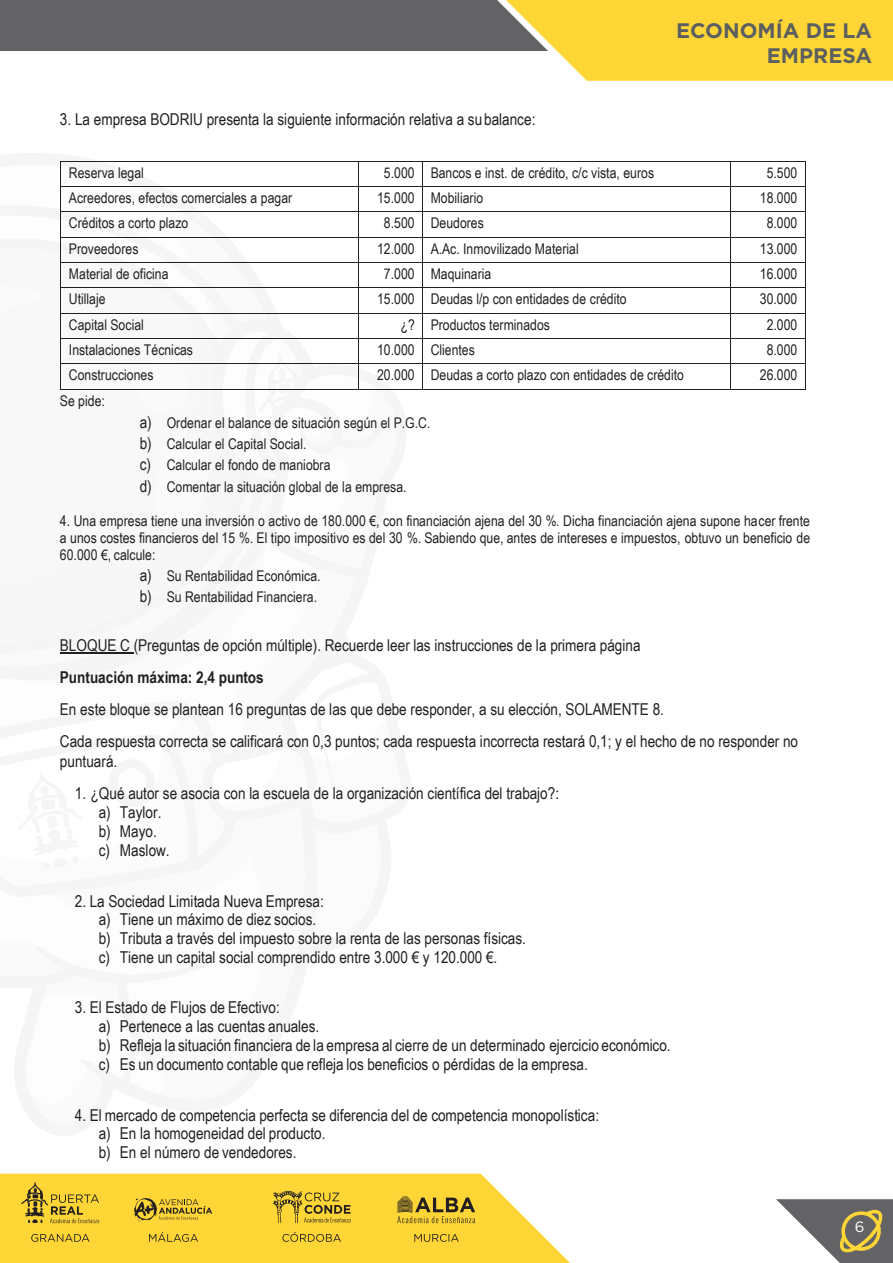
<style>
.page{position:relative;width:893px;height:1263px;background:#fff}
.page>*{position:absolute;margin:0;border:0;box-sizing:border-box;transform-origin:0 0}
.t1{font:700 21px/25.2px "Gotham";color:#5b5f60;text-align:right}
.t2{font:16.35px/18.8px "Arial Narrow";color:#231f20}
.t3{font:15px "Gotham";color:#fff}
.t4{font:14.7px/21.5px "Arial Narrow";color:#231f20}
.s1{font-size:16.35px}
.s2{font-weight:700}
</style>
<div class="page">
<svg style="left:0;top:1174px;width:570px;height:89px;fill:#ffd636"></svg>
<svg style="left:0;top:0;width:893px;height:81px"></svg>
<svg style="left:31px;top:1234px;width:58px;height:8px"></svg>
<svg style="left:282px;top:1232px;width:59px;height:10px"></svg>
<svg style="left:149px;top:1232px;width:49px;height:10px"></svg>
<svg style="left:414px;top:1234px;width:45px;height:8px"></svg>
<svg style="left:21px;top:1182px;width:78px;height:41px"></svg>
<svg style="left:397px;top:1196px;width:78px;height:27px"></svg>
<svg style="left:134px;top:1198px;width:78px;height:26px"></svg>
<svg style="left:273px;top:1191px;width:77px;height:32px"></svg>
<svg style="left:776px;top:1199px;width:117px;height:64px"></svg>
<hr style="left:61px;top:161px;width:297px;height:1px;background:#231f20">
<hr style="left:359px;top:161px;width:63px;height:1px;background:#231f20">
<hr style="left:423px;top:161px;width:307px;height:1px;background:#231f20">
<hr style="left:731px;top:161px;width:74px;height:1px;background:#231f20">
<hr style="left:61px;top:186px;width:297px;height:1px;background:#231f20">
<hr style="left:359px;top:186px;width:63px;height:1px;background:#231f20">
<hr style="left:423px;top:186px;width:307px;height:1px;background:#231f20">
<hr style="left:731px;top:186px;width:74px;height:1px;background:#231f20">
<hr style="left:61px;top:211px;width:297px;height:1px;background:#231f20">
<hr style="left:359px;top:211px;width:63px;height:1px;background:#231f20">
<hr style="left:423px;top:211px;width:307px;height:1px;background:#231f20">
<hr style="left:731px;top:211px;width:74px;height:1px;background:#231f20">
<hr style="left:61px;top:237px;width:297px;height:1px;background:#231f20">
<hr style="left:359px;top:237px;width:63px;height:1px;background:#231f20">
<hr style="left:423px;top:237px;width:307px;height:1px;background:#231f20">
<hr style="left:731px;top:237px;width:74px;height:1px;background:#231f20">
<hr style="left:61px;top:262px;width:297px;height:1px;background:#231f20">
<hr style="left:359px;top:262px;width:63px;height:1px;background:#231f20">
<hr style="left:423px;top:262px;width:307px;height:1px;background:#231f20">
<hr style="left:731px;top:262px;width:74px;height:1px;background:#231f20">
<hr style="left:61px;top:287px;width:297px;height:1px;background:#231f20">
<hr style="left:359px;top:287px;width:63px;height:1px;background:#231f20">
<hr style="left:423px;top:287px;width:307px;height:1px;background:#231f20">
<hr style="left:731px;top:287px;width:74px;height:1px;background:#231f20">
<hr style="left:61px;top:313px;width:297px;height:1px;background:#231f20">
<hr style="left:359px;top:313px;width:63px;height:1px;background:#231f20">
<hr style="left:423px;top:313px;width:307px;height:1px;background:#231f20">
<hr style="left:731px;top:313px;width:74px;height:1px;background:#231f20">
<hr style="left:61px;top:338px;width:297px;height:1px;background:#231f20">
<hr style="left:359px;top:338px;width:63px;height:1px;background:#231f20">
<hr style="left:423px;top:338px;width:307px;height:1px;background:#231f20">
<hr style="left:731px;top:338px;width:74px;height:1px;background:#231f20">
<hr style="left:61px;top:363px;width:297px;height:1px;background:#231f20">
<hr style="left:359px;top:363px;width:63px;height:1px;background:#231f20">
<hr style="left:423px;top:363px;width:307px;height:1px;background:#231f20">
<hr style="left:731px;top:363px;width:74px;height:1px;background:#231f20">
<svg style="left:60px;top:161px;width:1px;height:229px"></svg>
<hr style="left:61px;top:389px;width:297px;height:1px;background:#231f20">
<svg style="left:358px;top:161px;width:1px;height:229px"></svg>
<hr style="left:359px;top:389px;width:63px;height:1px;background:#231f20">
<svg style="left:422px;top:161px;width:1px;height:229px"></svg>
<hr style="left:423px;top:389px;width:307px;height:1px;background:#231f20">
<svg style="left:730px;top:161px;width:1px;height:229px"></svg>
<hr style="left:731px;top:389px;width:74px;height:1px;background:#231f20">
<svg style="left:805px;top:161px;width:1px;height:229px"></svg>
<hr style="left:60px;top:653px;width:74px;height:1px;background:#231f20">
<p class="t1" style="left:676px;top:18px;width:197px">ECONOMÍA DE LA<br>EMPRESA</p>
<p class="t2" style="left:60px;top:109px;width:477px">3. La empresa BODRIU presenta la siguiente información relativa a su balance:</p>
<p class="t4" style="left:69px;top:161px;width:77px">Reserva legal</p>
<p class="t4" style="left:384px;top:161px;width:272px">5.000 Bancos e inst. de crédito, c/c vista, euros</p>
<p class="t4" style="left:767px;top:161px;width:32px">5.500</p>
<p class="t4" style="left:69px;top:187px;width:225px">Acreedores, efectos comerciales a pagar</p>
<p class="t4" style="left:377px;top:187px;width:108px">15.000 Mobiliario</p>
<p class="t4" style="left:760px;top:187px;width:39px">18.000</p>
<p class="t4" style="left:69px;top:212px;width:121px">Créditos a corto plazo</p>
<p class="t4" style="left:384px;top:212px;width:102px">8.500 Deudores</p>
<p class="t4" style="left:767px;top:212px;width:32px">8.000</p>
<p class="t4" style="left:69px;top:237px;width:71px">Proveedores</p>
<p class="t4" style="left:377px;top:237px;width:203px">12.000 A.Ac. Inmovilizado Material</p>
<p class="t4" style="left:760px;top:237px;width:39px">13.000</p>
<p class="t4" style="left:69px;top:263px;width:101px">Material de oficina</p>
<p class="t4" style="left:384px;top:263px;width:109px">7.000 Maquinaria</p>
<p class="t4" style="left:760px;top:263px;width:39px">16.000</p>
<p class="t4" style="left:69px;top:288px;width:38px">Utillaje</p>
<p class="t4" style="left:377px;top:288px;width:251px">15.000 Deudas l/p con entidades de crédito</p>
<p class="t4" style="left:760px;top:288px;width:39px">30.000</p>
<p class="t4" style="left:69px;top:313px;width:77px">Capital Social</p>
<p class="t4" style="left:400px;top:313px;width:151px">¿? Productos terminados</p>
<p class="t4" style="left:767px;top:313px;width:32px">2.000</p>
<p class="t4" style="left:69px;top:339px;width:126px">Instalaciones Técnicas</p>
<p class="t4" style="left:377px;top:339px;width:99px">10.000 Clientes</p>
<p class="t4" style="left:767px;top:339px;width:32px">8.000</p>
<p class="t4" style="left:69px;top:364px;width:86px">Construcciones</p>
<p class="t4" style="left:377px;top:364px;width:309px">20.000 Deudas a corto plazo con entidades de crédito</p>
<p class="t4" style="left:760px;top:364px;width:39px">26.000</p>
<p class="t4" style="left:60px;top:390px;width:46px">Se pide:</p>
<p class="t4" style="left:140px;top:411px;width:292px"><span class="s1">a)</span> Ordenar el balance de situación según el P.G.C. <span class="s1">b)</span> Calcular el Capital Social.<br><span class="s1">c)</span> Calcular el fondo de maniobra<br><span class="s1">d)</span> Comentar la situación global de la empresa.</p>
<p class="t4" style="left:60px;top:511px;width:752px;line-height:17px;text-align:justify">4. Una empresa tiene una inversión o activo de 180.000 €, con financiación ajena del 30 %. Dicha financiación ajena supone hacer frente a unos costes financieros del 15 %. El tipo impositivo es del 30 %. Sabiendo que, antes de intereses e impuestos, obtuvo un beneficio de 60.000 €, calcule:</p>
<p class="t4" style="left:140px;top:565px;width:182px"><span class="s1">a)</span> Su Rentabilidad Económica. <span class="s1">b)</span> Su Rentabilidad Financiera.</p>
<p class="t2" style="left:60px;top:629px;width:740px;line-height:32.1px">BLOQUE C (Preguntas de opción múltiple). Recuerde leer las instrucciones de la primera página<br><span class="s2">Puntuación máxima: 2,4 puntos<br></span>En este bloque se plantean 16 preguntas de las que debe responder, a su elección, SOLAMENTE 8.<br>Cada respuesta correcta se calificará con 0,3 puntos; cada respuesta incorrecta restará 0,1; y el hecho de no responder no</p>
<p class="t2" style="left:60px;top:751px;width:59px">puntuará.</p>
<p class="t2" style="left:99px;top:783px;width:462px;text-indent:-24px">1. ¿Qué autor se asocia con la escuela de la organización científica del trabajo?: a) Taylor.<br>b) Mayo.<br>c) Maslow.</p>
<p class="t2" style="left:99px;top:891px;width:429px;text-indent:-24px">2. La Sociedad Limitada Nueva Empresa:<br>a) Tiene un máximo de diez socios.<br>b) Tributa a través del impuesto sobre la renta de las personas físicas. c) Tiene un capital social comprendido entre 3.000 € y 120.000 €.</p>
<p class="t2" style="left:99px;top:997px;width:573px;text-indent:-24px">3. El Estado de Flujos de Efectivo:<br>a) Pertenece a las cuentas anuales.<br>b) Refleja la situación financiera de la empresa al cierre de un determinado ejercicio económico. c) Es un documento contable que refleja los beneficios o pérdidas de la empresa.</p>
<p class="t2" style="left:99px;top:1105px;width:502px;text-indent:-24px">4. El mercado de competencia perfecta se diferencia del de competencia monopolística: a) En la homogeneidad del producto.<br>b) En el número de vendedores.</p>
<p class="t3" style="left:855px;top:1217px;width:11px">6</p>
</div>
